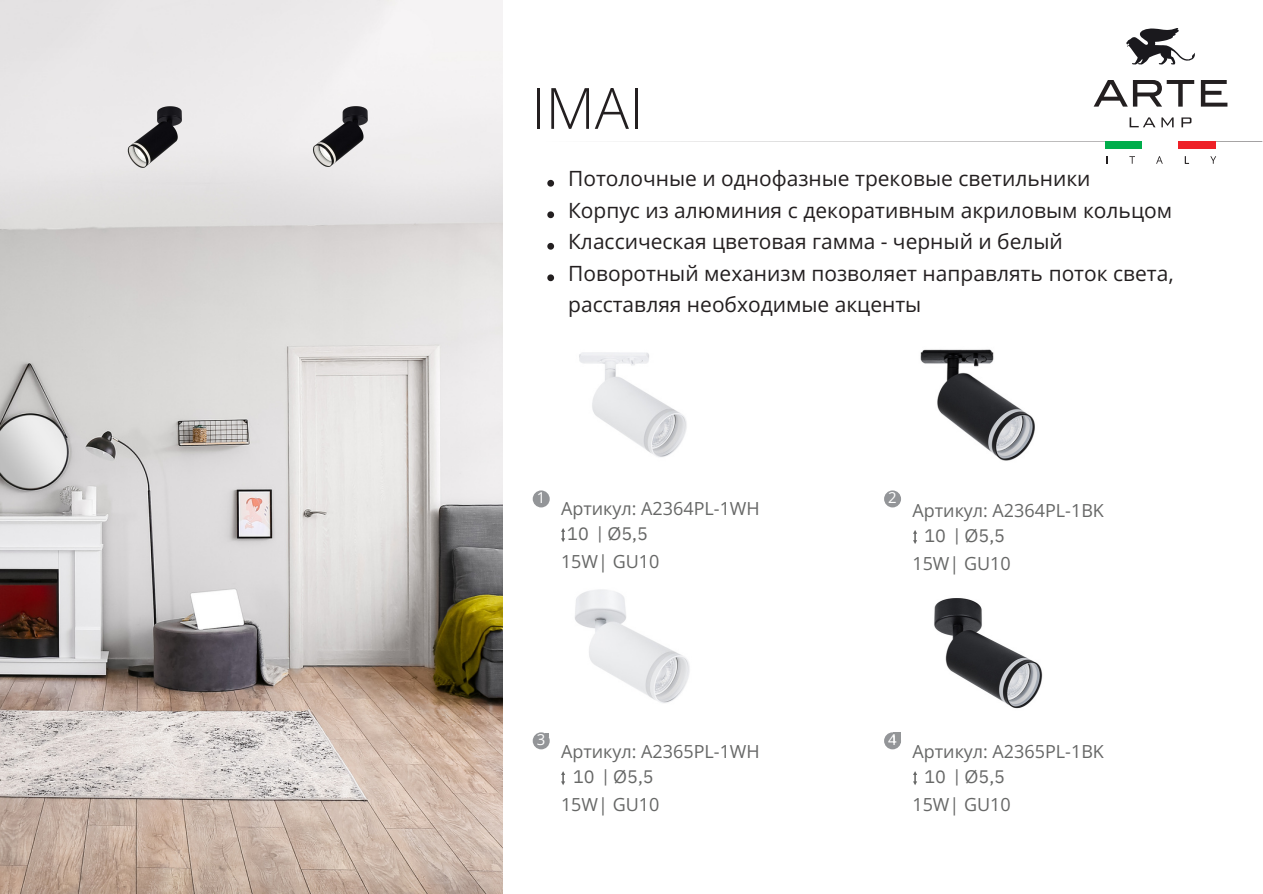
<style>
.page{position:relative;width:1263px;height:894px;background:#fff}
.page>*{position:absolute;margin:0;border:0;box-sizing:border-box;transform-origin:0 0}
.t1{font:300 57px "Open Sans";color:#231f20}
.t2{font:21px/31.5px "Open Sans";color:#231f20}
.t3{font:18px/28px "Open Sans";color:#666766;text-align:center}
.t4{font:15px "Open Sans";color:#fff}
.s1{font-style:inherit}
.s2{font-family:"IBM Plex Sans"}
</style>
<div class="page">
<div style="left:533px;top:490px;width:17px;height:17px;background:#939598;border-radius:50%"></div>
<div style="left:533px;top:732px;width:17px;height:17px;background:#939598;border-radius:50%"></div>
<div style="left:884px;top:490px;width:17px;height:17px;background:#939598;border-radius:50%"></div>
<div style="left:884px;top:732px;width:17px;height:17px;background:#939598;border-radius:50%"></div>
<svg style="left:1126px;top:28px;width:69px;height:36px"></svg>
<hr style="left:533px;top:141px;width:729px;height:1px;background:#231f20">
<div style="left:1105px;top:141px;width:37px;height:7px;background:#00ad4b"></div>
<div style="left:1142px;top:141px;width:37px;height:7px;background:#fff"></div>
<div style="left:1179px;top:141px;width:37px;height:7px;background:#ee2127"></div>
<svg style="left:1129px;top:156px;width:6px;height:8px"></svg>
<svg style="left:1156px;top:156px;width:7px;height:8px"></svg>
<svg style="left:1185px;top:156px;width:4px;height:8px"></svg>
<svg style="left:1210px;top:156px;width:6px;height:8px"></svg>
<svg style="left:1094px;top:80px;width:100px;height:27px"></svg>
<svg style="left:1201px;top:80px;width:26px;height:27px"></svg>
<svg style="left:1129px;top:117px;width:26px;height:10px"></svg>
<svg style="left:1161px;top:117px;width:13px;height:10px"></svg>
<svg style="left:1181px;top:117px;width:10px;height:10px"></svg>
<div style="left:893px;top:732px;width:8px;height:11px;background:#939597"></div>
<svg style="left:893px;top:735px;width:3px;height:8px"></svg>
<img style="left:579px;top:352px;width:108px;height:105px">
<img style="left:920px;top:349px;width:115px;height:112px">
<img style="left:575px;top:589px;width:115px;height:114px">
<img style="left:934px;top:598px;width:109px;height:111px">
<img style="left:0;top:0;width:503px;height:893px">
<svg style="left:561px;top:528px;width:4px;height:14px"></svg>
<svg style="left:547px;top:180px;width:7px;height:6px"></svg>
<svg style="left:547px;top:211px;width:7px;height:7px"></svg>
<svg style="left:547px;top:243px;width:7px;height:6px"></svg>
<svg style="left:547px;top:274px;width:7px;height:7px"></svg>
<svg style="left:913px;top:530px;width:4px;height:14px"></svg>
<svg style="left:561px;top:771px;width:4px;height:14px"></svg>
<svg style="left:913px;top:771px;width:4px;height:14px"></svg>
<img style="left:302px;top:98px;width:77px;height:78px">
<img style="left:116px;top:98px;width:78px;height:78px">
<p class="t1" style="left:531px;top:68px;width:113px">IMAI</p>
<p class="t2" style="left:568px;top:162px;width:607px">Потолочные и однофазные трековые светильники<br>Корпус из алюминия с <span class="s1">декоративным акриловым кольцом </span>Классическая цветовая гамма - черный и белый Поворотный механизм позволяет направлять поток света, расставляя необходимые акценты</p>
<p class="t4" style="left:537px;top:487px;width:10px">1</p>
<p class="t3" style="left:561px;top:493px;width:200px">Артикул: A2364PL-1WH</p>
<p class="t3" style="left:561px;top:518px;width:100px"><span class="s2">10 |</span> <span class="s1">Ø</span><span class="s2">5,5<br></span>15W| GU10</p>
<p class="t4" style="left:537px;top:729px;width:10px">3</p>
<p class="t3" style="left:561px;top:736px;width:200px">Артикул: A2365PL-1WH</p>
<p class="t3" style="left:561px;top:761px;width:100px"><span class="s2">10 |</span> <span class="s1">Ø</span><span class="s2">5,5<br></span>15W| GU10</p>
<p class="t4" style="left:888px;top:487px;width:10px">2</p>
<p class="t3" style="left:912px;top:495px;width:193px">Артикул: A2364PL-1BK</p>
<p class="t3" style="left:912px;top:520px;width:100px"><span class="s2">10 |</span> <span class="s1">Ø</span><span class="s2">5,5<br></span>15W| GU10</p>
<p class="t4" style="left:888px;top:729px;width:10px">4</p>
<p class="t3" style="left:912px;top:736px;width:193px">Артикул: A2365PL-1BK</p>
<p class="t3" style="left:912px;top:761px;width:100px"><span class="s2">10 |</span> <span class="s1">Ø</span><span class="s2">5,5<br></span>15W| GU10</p>
</div>
